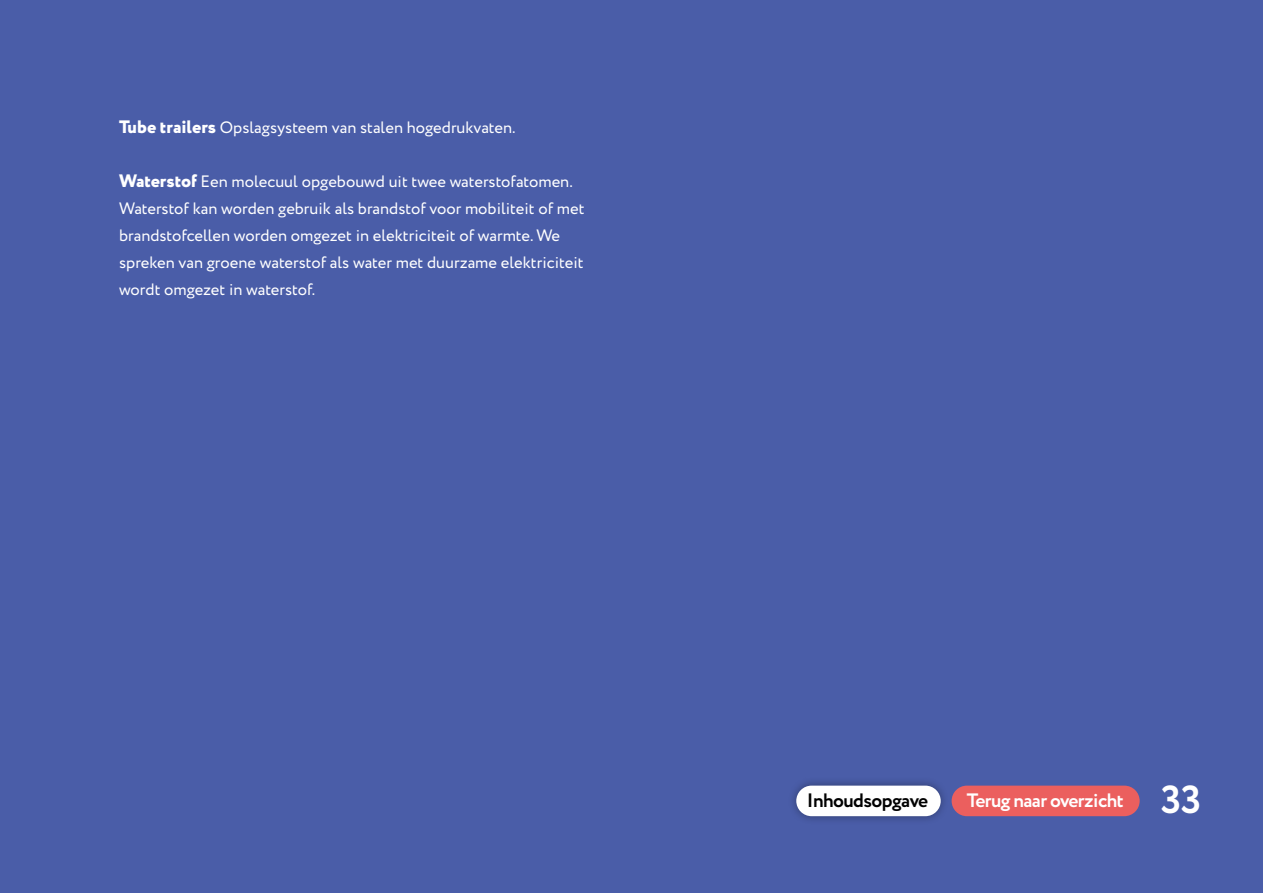
<style>
.page{position:relative;width:1263px;height:893px;background:#4a5da8}
.page>*{position:absolute;margin:0;border:0;box-sizing:border-box;transform-origin:0 0}
.t1{font:700 39px "Circe";color:#fff}
.t2{font:700 19.35px "Circe";letter-spacing:-.03em;color:#fff}
.t3{font:700 19.35px "Circe";letter-spacing:-.03em;color:#000}
.t4{font:16.5px/27px "Circe";color:#fff}
.s1{font-weight:800;font-size:18px}
</style>
<div class="page">
<div style="left:952px;top:786px;width:188px;height:30px;background:#eb5f5e;border-radius:15px"></div>
<div style="left:787px;top:776px;width:163px;height:49px;background:#000;opacity:.35"></div>
<div style="left:796px;top:786px;width:145px;height:30px;background:#fff;border-radius:15px"></div>
<p class="t4" style="left:119px;top:115px;width:398px"><span class="s1">Tube trailers</span> Opslagsysteem van stalen hogedrukvaten.</p>
<p class="t4" style="left:119px;top:169px;width:467px"><span class="s1">Waterstof</span> Een molecuul opgebouwd uit twee waterstofatomen.<br>Waterstof kan worden gebruik als brandstof voor mobiliteit of met brandstofcellen worden omgezet in elektriciteit of warmte. We spreken van groene waterstof als water met duurzame elektriciteit wordt omgezet in waterstof.</p>
<p class="t3" style="left:807px;top:787px;width:123px">Inhoudsopgave</p>
<p class="t2" style="left:967px;top:787px;width:158px">Terug naar overzicht</p>
<h1 class="t1" style="left:1161px;top:773px;width:42px">33</h1>
</div>
